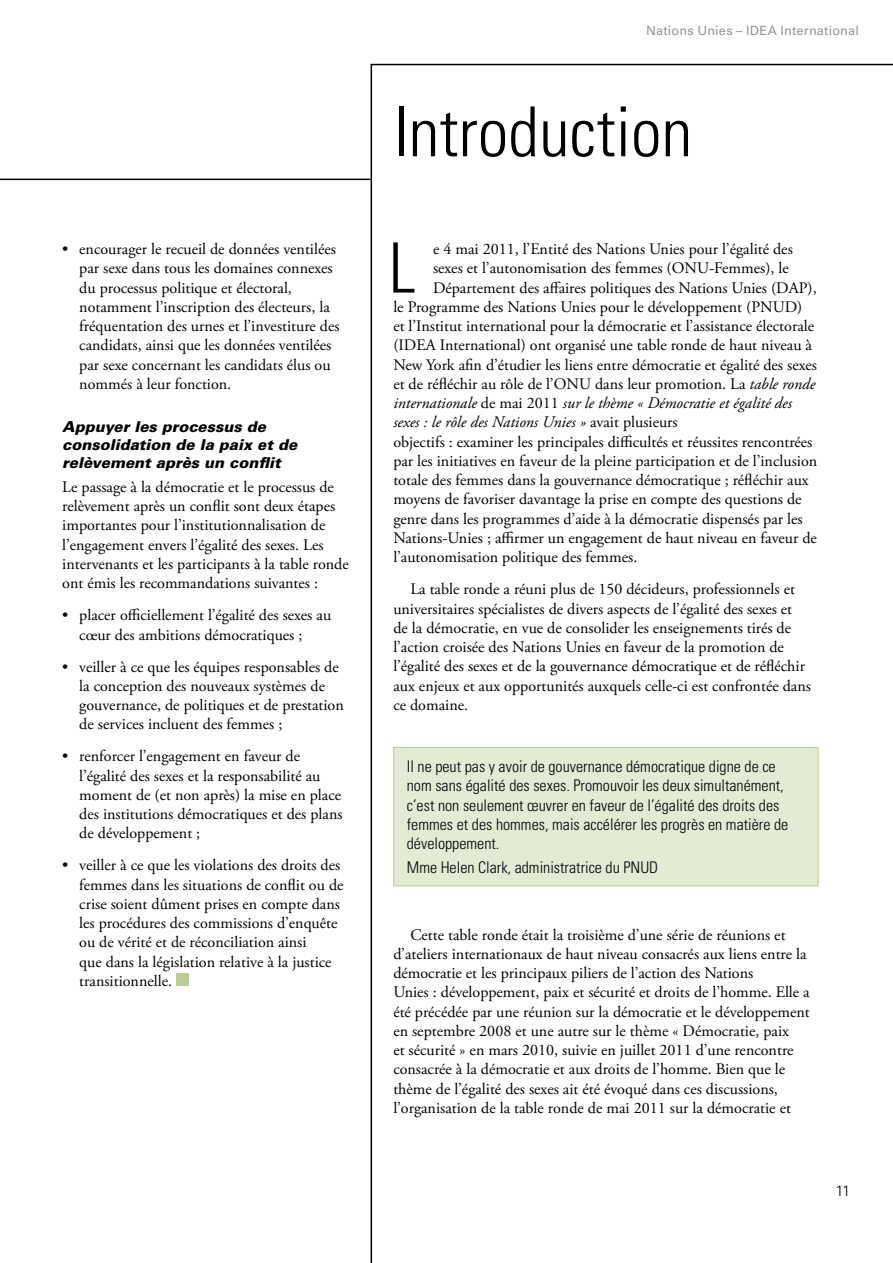
<style>
.page{position:relative;width:893px;height:1263px;background:#fff}
.page>*{position:absolute;margin:0;border:0;box-sizing:border-box;transform-origin:0 0}
.t1{font:300 condensed 69.45px "Univers LT Std";color:#000}
.t2{font:300 condensed 69px "Univers LT Std";color:#000}
.t3{font:16.05px/19.2px "Adobe Garamond Pro";color:#000}
.t4{font:300 condensed 16.05px/19.2px "Univers LT Std";color:#000}
.t5{font:italic 16.05px "Adobe Garamond Pro";color:#000}
.t6{font:italic 900 15px/18px "Univers LT Std";color:#000}
.t7{font:300 15px "Univers LT Std";color:#000}
.t8{font:12.75px "Univers LT Std";letter-spacing:.015em;color:#939598}
.s1{font-style:italic}
.s2{font-style:normal}
</style>
<div class="page">
<div style="left:176px;top:973px;width:13px;height:13px;background:#b9ce95"></div>
<hr style="left:0;top:179px;width:371px;height:1px;background:#000">
<hr style="left:371px;top:64px;width:522px;height:1px;background:#000">
<hr style="left:371px;top:64px;width:1px;height:1199px;background:#000">
<div style="left:394px;top:747px;width:424px;height:139px;background:#e3ebd5"></div>
<div style="left:393px;top:747px;width:426px;height:139px;border:1px solid #b9ce95"></div>
<p class="t3" style="left:79px;top:240px;width:262px;text-indent:-17px">• encourager le recueil de données ventilées par sexe dans tous les domaines connexes du processus politique et électoral, notamment l’inscription des électeurs, la fréquentation des urnes et l’investiture des candidats, ainsi que les données ventilées par sexe concernant les candidats élus ou nommés à leur fonction.</p>
<p class="t6" style="left:62px;top:418px;width:236px">Appuyer les processus de consolidation de la paix et de relèvement après un conflit</p>
<p class="t3" style="left:62px;top:478px;width:288px">Le passage à la démocratie et le processus de relèvement après un conflit sont deux étapes importantes pour l’institutionnalisation de l’engagement envers l’égalité des sexes. Les intervenants et les participants à la table ronde ont émis les recommandations suivantes :</p>
<p class="t3" style="left:79px;top:606px;width:253px;text-indent:-17px">• placer officiellement l’égalité des sexes au cœur des ambitions démocratiques ;</p>
<p class="t3" style="left:79px;top:657px;width:266px;text-indent:-17px">• veiller à ce que les équipes responsables de la conception des nouveaux systèmes de gouvernance, de politiques et de prestation de services incluent des femmes ;</p>
<p class="t3" style="left:79px;top:747px;width:265px;text-indent:-17px">• renforcer l’engagement en faveur de l’égalité des sexes et la responsabilité au moment de (et non après) la mise en place des institutions démocratiques et des plans de développement ;</p>
<p class="t3" style="left:79px;top:856px;width:266px;text-indent:-17px">• veiller à ce que les violations des droits des femmes dans les situations de conflit ou de crise soient dûment prises en compte dans les procédures des commissions d’enquête ou de vérité et de réconciliation ainsi<br>que dans la législation relative à la justice transitionnelle.</p>
<p class="t8" style="left:646px;top:23px;width:214px">Nations Unies – IDEA International</p>
<h2 class="t2" style="left:393px;top:90px;width:300px">Introduction</h2>
<h1 class="t1" style="left:389px;top:226px;width:28px">L</h1>
<p class="t3" style="left:433px;top:240px;width:361px">e 4 mai 2011, l’Entité des Nations Unies pour l’égalité des</p>
<p class="t3" style="left:433px;top:259px;width:357px">sexes et l’autonomisation des femmes (ONU-Femmes), le</p>
<p class="t3" style="left:433px;top:278px;width:385px">Département des affaires politiques des Nations Unies (DAP),</p>
<p class="t3" style="left:393px;top:298px;width:411px">le Programme des Nations Unies pour le développement (PNUD)</p>
<p class="t3" style="left:393px;top:317px;width:422px">et l’Institut international pour la démocratie et l’assistance électorale</p>
<p class="t3" style="left:393px;top:336px;width:420px">(IDEA International) ont organisé une table ronde de haut niveau à</p>
<p class="t3" style="left:393px;top:355px;width:425px">New York afin d’étudier les liens entre démocratie et égalité des sexes</p>
<p class="t3" style="left:393px;top:375px;width:423px">et de réfléchir au rôle de l’ONU dans leur promotion. La <span class="s1">table ronde</span></p>
<p class="t5" style="left:393px;top:393px;width:400px">internationale <span class="s2">de mai 2011</span> sur le thème « Démocratie et égalité des</p>
<p class="t5" style="left:393px;top:413px;width:286px">sexes : le rôle des Nations Unies » <span class="s2">avait plusieurs</span></p>
<p class="t3" style="left:393px;top:432px;width:421px">objectifs : examiner les principales difficultés et réussites rencontrées</p>
<p class="t3" style="left:393px;top:452px;width:425px">par les initiatives en faveur de la pleine participation et de l’inclusion</p>
<p class="t3" style="left:393px;top:471px;width:417px">totale des femmes dans la gouvernance démocratique ; réfléchir aux</p>
<p class="t3" style="left:393px;top:490px;width:410px">moyens de favoriser davantage la prise en compte des questions de</p>
<p class="t3" style="left:393px;top:510px;width:411px">genre dans les programmes d’aide à la démocratie dispensés par les</p>
<p class="t3" style="left:393px;top:529px;width:425px">Nations-Unies ; affirmer un engagement de haut niveau en faveur de</p>
<p class="t3" style="left:393px;top:548px;width:246px">l’autonomisation politique des femmes.</p>
<p class="t3" style="left:393px;top:580px;width:419px;text-indent:17px">La table ronde a réuni plus de 150 décideurs, professionnels et universitaires spécialistes de divers aspects de l’égalité des sexes et<br>de la démocratie, en vue de consolider les enseignements tirés de l’action croisée des Nations Unies en faveur de la promotion de l’égalité des sexes et de la gouvernance démocratique et de réfléchir aux enjeux et aux opportunités auxquels celle-ci est confrontée dans ce domaine.</p>
<p class="t4" style="left:407px;top:757px;width:383px">Il ne peut pas y avoir de gouvernance démocratique digne de ce nom sans égalité des sexes. Promouvoir les deux simultanément, c’est non seulement œuvrer en faveur de l’égalité des droits des femmes et des hommes, mais accélérer les progrès en matière de développement.</p>
<p class="t4" style="left:407px;top:857px;width:253px">Mme Helen Clark, administratrice du PNUD</p>
<p class="t3" style="left:393px;top:925px;width:418px;text-indent:17px">Cette table ronde était la troisième d’une série de réunions et d’ateliers internationaux de haut niveau consacrés aux liens entre la démocratie et les principaux piliers de l’action des Nations<br>Unies : développement, paix et sécurité et droits de l’homme. Elle a été précédée par une réunion sur la démocratie et le développement en septembre 2008 et une autre sur le thème « Démocratie, paix<br>et sécurité » en mars 2010, suivie en juillet 2011 d’une rencontre consacrée à la démocratie et aux droits de l’homme. Bien que le thème de l’égalité des sexes ait été évoqué dans ces discussions, l’organisation de la table ronde de mai 2011 sur la démocratie et</p>
<p class="t7" style="left:835px;top:1181px;width:16px">11</p>
</div>
